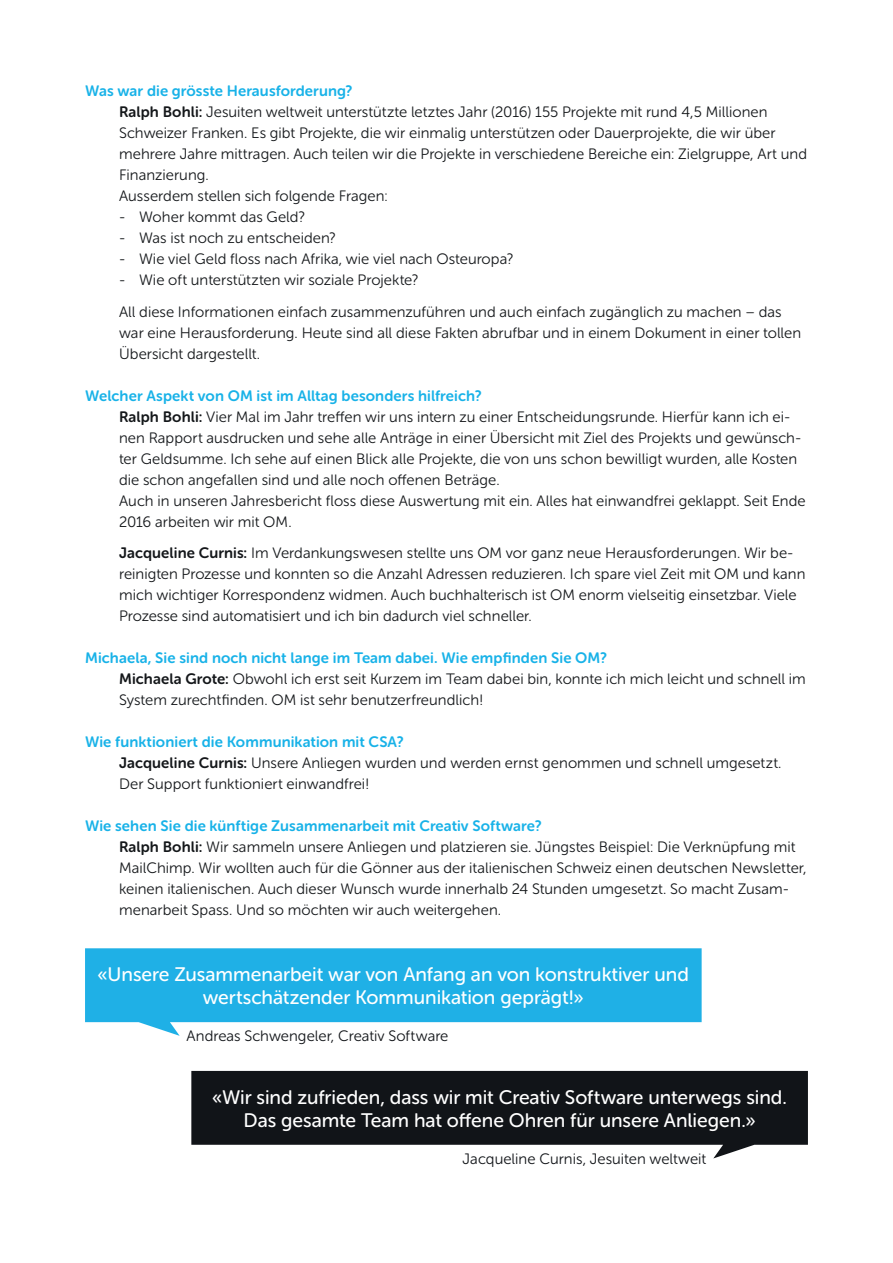
<style>
.page{position:relative;width:893px;height:1263px;background:#fff}
.page>*{position:absolute;margin:0;border:0;box-sizing:border-box;transform-origin:0 0}
.t1{font:19.5px/23.4px "Museo Sans Rounded 500";color:#fff;text-align:center}
.t2{font:15px/21px "Museo Sans Rounded 300";letter-spacing:.005em;color:#14171a}
.t3{font:15px "Museo Sans Rounded 700";letter-spacing:.005em;color:#18b2e8}
.t4{font:15px "Museo Sans Rounded 300";color:#111418}
.s1{font-family:"Museo Sans Rounded 700"}
</style>
<div class="page">
<svg style="left:85px;top:948px;width:617px;height:88px;background:#42bce9"></svg>
<svg style="left:191px;top:1071px;width:617px;height:87px;background:#34363a"></svg>
<p class="t3" style="left:85px;top:83px;width:269px">Was war die grösste Herausforderung?</p>
<p class="t2" style="left:119px;top:102px;width:689px"><span class="s1">Ralph Bohli:</span> Jesuiten weltweit unterstützte letztes Jahr (2016) 155 Projekte mit rund 4,5 Millionen Schweizer Franken. Es gibt Projekte, die wir einmalig unterstützen oder Dauerprojekte, die wir über mehrere Jahre mittragen. Auch teilen wir die Projekte in verschiedene Bereiche ein: Zielgruppe, Art und Finanzierung.<br>Ausserdem stellen sich folgende Fragen:</p>
<p class="t2" style="left:119px;top:207px;width:188px">- Woher kommt das Geld?</p>
<p class="t2" style="left:119px;top:228px;width:218px">- Was ist noch zu entscheiden?</p>
<p class="t2" style="left:119px;top:249px;width:396px">- Wie viel Geld floss nach Afrika, wie viel nach Osteuropa?</p>
<p class="t2" style="left:119px;top:265px;width:664px;line-height:31.5px">- Wie oft unterstützten wir soziale Projekte?<br>All diese Informationen einfach zusammenzuführen und auch einfach zugänglich zu machen – das</p>
<p class="t2" style="left:119px;top:322px;width:684px">war eine Herausforderung. Heute sind all diese Fakten abrufbar und in einem Dokument in einer tollen<br>Übersicht dargestellt.</p>
<p class="t3" style="left:85px;top:387px;width:398px">Welcher Aspekt von OM ist im Alltag besonders hilfreich?</p>
<p class="t2" style="left:119px;top:406px;width:688px"><span class="s1">Ralph Bohli:</span> Vier Mal im Jahr treffen wir uns intern zu einer Entscheidungsrunde. Hierfür kann ich ei&shy;nen Rapport ausdrucken und sehe alle Anträge in einer Übersicht mit Ziel des Projekts und gewünsch&shy;ter Geldsumme. Ich sehe auf einen Blick alle Projekte, die von uns schon bewilligt wurden, alle Kosten die schon angefallen sind und alle noch offenen Beträge.<br>Auch in unseren Jahresbericht floss diese Auswertung mit ein. Alles hat einwandfrei geklappt. Seit Ende 2016 arbeiten wir mit OM.</p>
<p class="t2" style="left:119px;top:543px;width:688px"><span class="s1">Jacqueline Curnis:</span> Im Verdankungswesen stellte uns OM vor ganz neue Herausforderungen. Wir be&shy;reinigten Prozesse und konnten so die Anzahl Adressen reduzieren. Ich spare viel Zeit mit OM und kann mich wichtiger Korrespondenz widmen. Auch buchhalterisch ist OM enorm vielseitig einsetzbar. Viele Prozesse sind automatisiert und ich bin dadurch viel schneller.</p>
<p class="t3" style="left:85px;top:650px;width:524px">Michaela, Sie sind noch nicht lange im Team dabei. Wie empfinden Sie OM?</p>
<p class="t2" style="left:119px;top:669px;width:688px"><span class="s1">Michaela Grote:</span> Obwohl ich erst seit Kurzem im Team dabei bin, konnte ich mich leicht und schnell im<br>System zurechtfinden. OM ist sehr benutzerfreundlich!</p>
<p class="t3" style="left:85px;top:734px;width:320px">Wie funktioniert die Kommunikation mit CSA?</p>
<p class="t2" style="left:119px;top:753px;width:664px"><span class="s1">Jacqueline Curnis:</span> Unsere Anliegen wurden und werden ernst genommen und schnell umgesetzt.<br>Der Support funktioniert einwandfrei!</p>
<p class="t3" style="left:85px;top:818px;width:458px">Wie sehen Sie die künftige Zusammenarbeit mit Creativ Software?</p>
<p class="t2" style="left:119px;top:837px;width:689px"><span class="s1">Ralph Bohli:</span> Wir sammeln unsere Anliegen und platzieren sie. Jüngstes Beispiel: Die Verknüpfung mit MailChimp. Wir wollten auch für die Gönner aus der italienischen Schweiz einen deutschen Newsletter, keinen italienischen. Auch dieser Wunsch wurde innerhalb 24 Stunden umgesetzt. So macht Zusam&shy;menarbeit Spass. Und so möchten wir auch weitergehen.</p>
<h1 class="t1" style="left:98px;top:963px;width:593px">«Unsere Zusammenarbeit war von Anfang an von konstruktiver und wertschätzender Kommunikation geprägt!»</h1>
<p class="t4" style="left:187px;top:1028px;width:263px">Andreas Schwengeler, Creativ Software</p>
<h1 class="t1" style="left:212px;top:1085px;width:576px">«Wir sind zufrieden, dass wir mit Creativ Software unterwegs sind.<br>Das gesamte Team hat offene Ohren für unsere Anliegen.»</h1>
<p class="t4" style="left:463px;top:1150px;width:245px">Jacqueline Curnis, Jesuiten weltweit</p>
</div>
